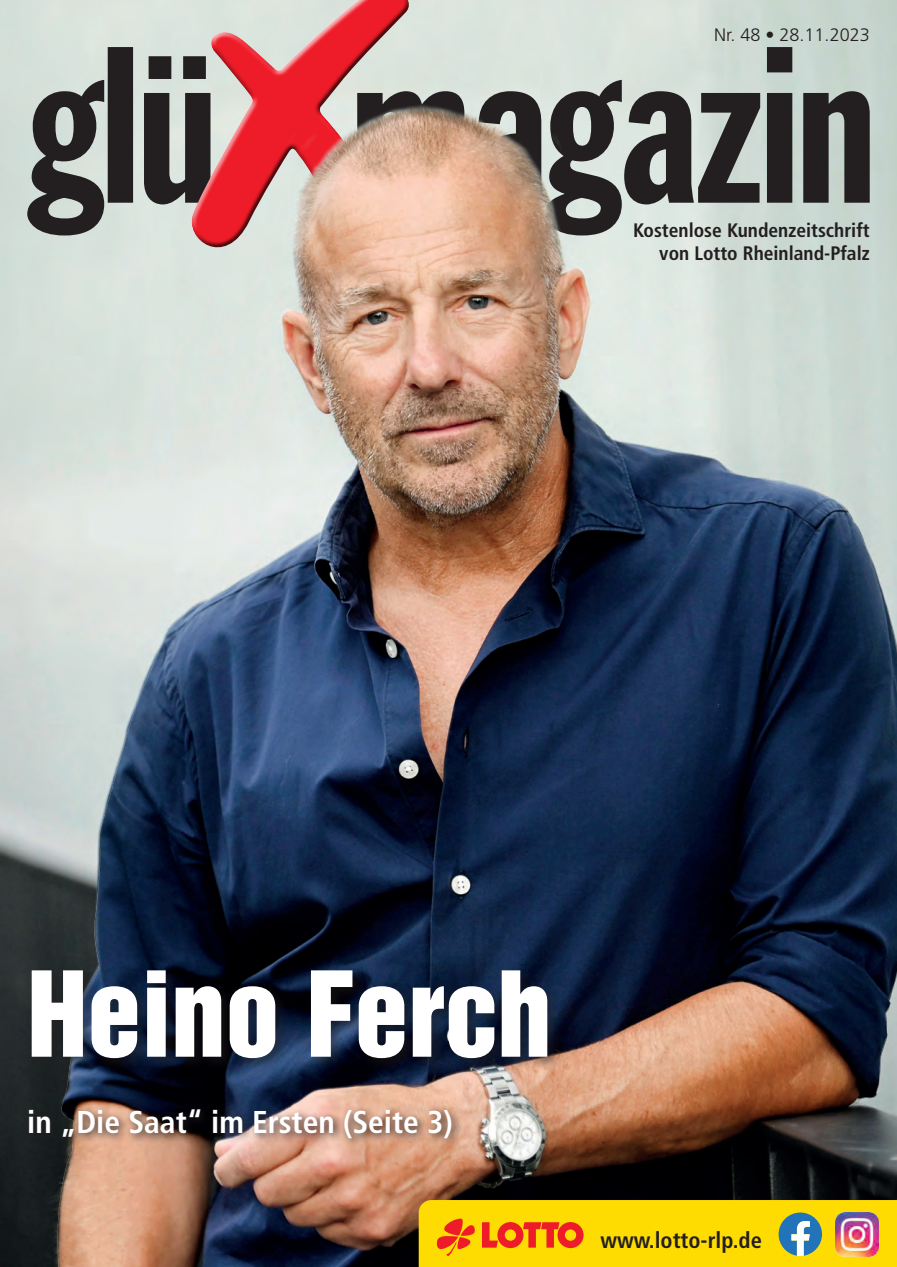
<style>
.page{position:relative;width:897px;height:1267px;background:#fff}
.page>*{position:absolute;margin:0;border:0;box-sizing:border-box;transform-origin:0 0}
.Headline{font:108px "Helvetica Inserat LT Std";color:#fff}
.Subline{font:700 condensed 31.5px "Frutiger LT Std";color:#fff}
.Internetadresse_bw_rlp_sn_sh_th{font:700 condensed 22.5px "Frutiger LT Std";color:#231f20}
.Herausgeber{font:700 condensed 19.5px "Frutiger LT Std";color:#231f20}
.KW_Datum{font:300 18px "Frutiger LT Std";color:#231f20}
</style>
<div class="page">
<img style="left:0;top:0;width:896px;height:1266px">
<svg style="left:415px;top:47px;width:454px;height:188px;background:#98958d"></svg>
<svg style="left:27px;top:47px;width:163px;height:188px;background:#7f827f"></svg>
<div style="left:190px;top:0;width:225px;height:260px;background:#231f20;opacity:.75"></div>
<div style="left:24px;top:1103px;width:438px;height:45px;background:#231f20;opacity:.89"></div>
<div style="left:29px;top:967px;width:533px;height:105px;background:#231f20;opacity:.42"></div>
<svg style="left:418px;top:1199px;width:479px;height:68px;background:#eec115"></svg>
<p class="KW_Datum" style="left:714px;top:24px;width:157px">Nr. 48 • 28.11.2023</p>
<p class="Herausgeber" style="left:633px;top:218px;width:238px">Kostenlose Kundenzeitschrift</p>
<p class="Herausgeber" style="left:659px;top:241px;width:212px">von Lotto Rheinland-Pfalz</p>
<p class="Headline" style="left:27px;top:949px;width:525px">Heino Ferch</p>
<p class="Subline" style="left:27px;top:1103px;width:427px">in „Die Saat“ im Ersten (Seite 3)</p>
<p class="Internetadresse_bw_rlp_sn_sh_th" style="left:600px;top:1226px;width:163px">www.lotto-rlp.de</p>
</div>
